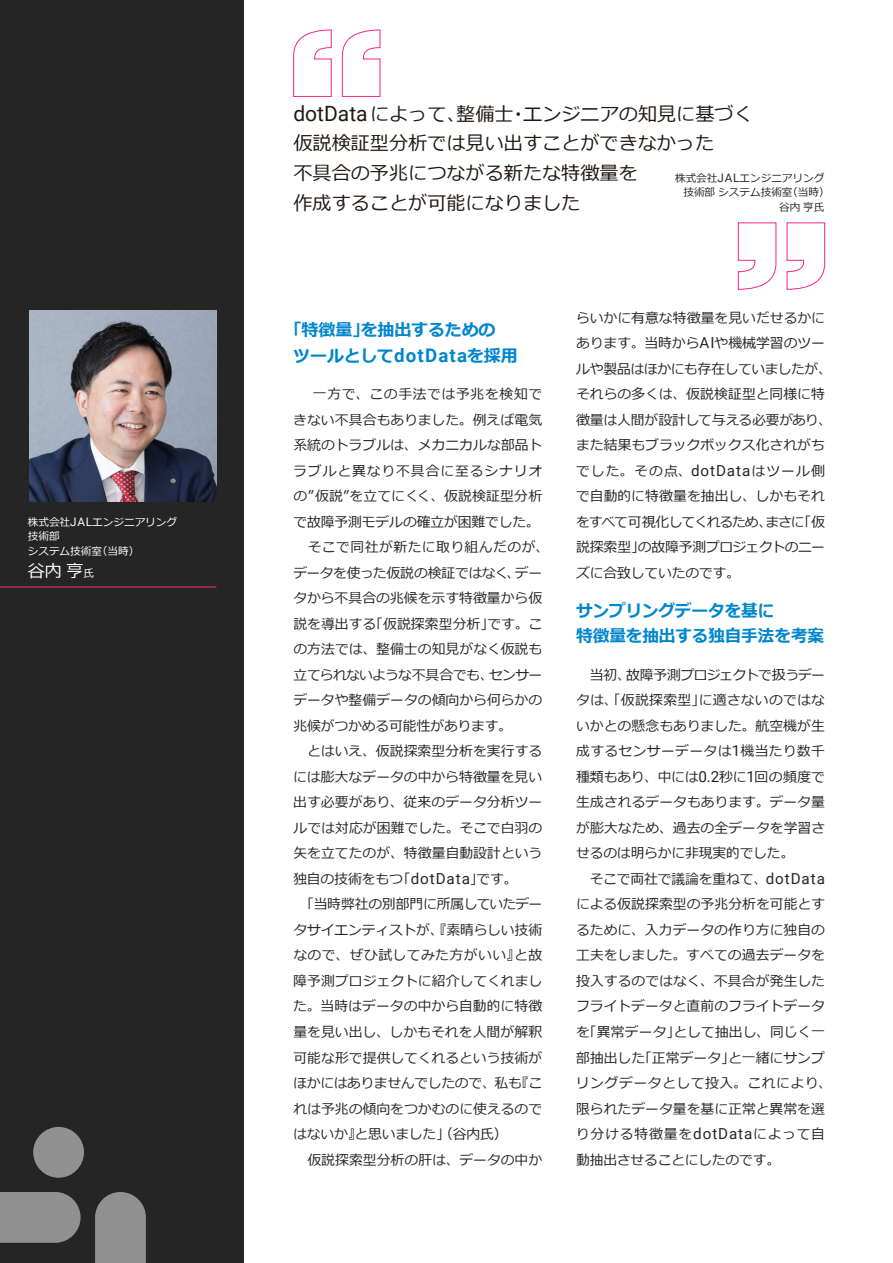
<style>
.page{position:relative;width:893px;height:1263px;background:#fff}
.page>*{position:absolute;margin:0;border:0;box-sizing:border-box;transform-origin:0 0}
.クオート{font:19.2px "Meiryo";color:#221815}
.小見出し{font:700 16.95px "Meiryo";letter-spacing:-.005em;color:#0086cc}
.キャプション{font:16.95px "Meiryo";color:#fff}
.本文_UD新ゴ_13Q24{font:13.8px/25.5px "Meiryo";color:#252525}
.キャプション-2{font:10.65px "Meiryo";color:#252525}
.キャプション-3{font:10.65px "Meiryo";color:#fff}
.s1{font-family:"Roboto";font-size:11.7px}
.s2{font-size:10.65px}
.s3{font-family:"Roboto";font-size:21px}
.s4{font-family:"Roboto";font-size:18.75px}
.s5{font-family:"Roboto";font-size:15.15px}
</style>
<div class="page">
<div style="left:0;top:0;width:243px;height:1263px;background:#252525"></div>
<svg style="left:0;top:1192px;width:81px;height:51px;background:#888"></svg>
<svg style="left:95px;top:1192px;width:51px;height:71px;background:#888"></svg>
<div style="left:33px;top:1127px;width:51px;height:51px;background:#919191;border-radius:50%"></div>
<hr style="left:0;top:586px;width:216px;height:2px;background:#f72585">
<img style="left:29px;top:310px;width:187px;height:192px">
<svg style="left:293px;top:30px;width:87px;height:67px"></svg>
<svg style="left:738px;top:222px;width:87px;height:68px"></svg>
<p class="キャプション-3" style="left:28px;top:514px;width:151px">株式会社<span class="s1">JAL</span>エンジニアリング</p>
<p class="キャプション-3" style="left:28px;top:529px;width:33px">技術部</p>
<p class="キャプション-3" style="left:28px;top:544px;width:113px">システム技術室（当時）</p>
<p class="キャプション" style="left:28px;top:559px;width:68px">谷内亨<span class="s2">氏</span></p>
<p class="クオート" style="left:293px;top:100px;width:461px"><span class="s3">dotData</span>によって、整備士・エンジニアの知見に基づく</p>
<p class="クオート" style="left:293px;top:130px;width:422px">仮説検証型分析では見い出すことができなかった</p>
<p class="クオート" style="left:293px;top:160px;width:346px">不具合の予兆につながる新たな特徴量を</p>
<p class="クオート" style="left:293px;top:190px;width:289px">作成することが可能になりました</p>
<p class="キャプション-2" style="left:675px;top:170px;width:151px">株式会社<span class="s1">JAL</span>エンジニアリング</p>
<p class="キャプション-2" style="left:683px;top:185px;width:148px">技術部システム技術室（当時）</p>
<p class="キャプション-2" style="left:779px;top:200px;width:47px">谷内亨氏</p>
<p class="小見出し" style="left:285px;top:318px;width:212px">「特徴量」を抽出するための</p>
<p class="小見出し" style="left:293px;top:344px;width:226px">ツールとして<span class="s4">dotData</span>を採用</p>
<p class="本文_UD新ゴ_13Q24" style="left:293px;top:382px;width:250px;text-align:center">　一方で、この手法では予兆を検知できない不具合もありました。例えば電気系統のトラブルは、メカニカルな部品トラブルと異なり不具合に至るシナリオの”仮説”を立てにくく、仮説検証型分析で故障予測モデルの確立が困難でした。</p>
<p class="本文_UD新ゴ_13Q24" style="left:293px;top:535px;width:257px">　そこで同社が新たに取り組んだのが、データを使った仮説の検証ではなく、データから不具合の兆候を示す特徴量から仮説を導出する「仮説探索型分析」です。この方法では、整備士の知見がなく仮説も立てられないような不具合でも、センサーデータや整備データの傾向から何らかの兆候がつかめる可能性があります。</p>
<p class="本文_UD新ゴ_13Q24" style="left:293px;top:739px;width:251px;text-align:justify">　とはいえ、仮説探索型分析を実行するには膨大なデータの中から特徴量を見い出す必要があり、従来のデータ分析ツールでは対応が困難でした。そこで白羽の矢を立てたのが、特徴量自動設計という独自の技術をもつ「<span class="s5">dotData</span>」です。</p>
<p class="本文_UD新ゴ_13Q24" style="left:293px;top:892px;width:251px;text-align:justify">　「当時弊社の別部門に所属していたデータサイエンティストが、『素晴らしい技術なので、ぜひ試してみた方がいい』と故障予測プロジェクトに紹介してくれました。当時はデータの中から自動的に特徴量を見い出し、しかもそれを人間が解釈可能な形で提供してくれるという技術がほかにはありませんでしたので、私も『これは予兆の傾向をつかむのに使えるのではないか』と思いました」（谷内氏）</p>
<p class="本文_UD新ゴ_13Q24" style="left:293px;top:1147px;width:250px">　仮説探索型分析の肝は、データの中か</p>
<p class="本文_UD新ゴ_13Q24" style="left:576px;top:305px;width:258px">らいかに有意な特徴量を見いだせるかにあります。当時から<span class="s5">AI</span>や機械学習のツールや製品はほかにも存在していましたが、それらの多くは、仮説検証型と同様に特徴量は人間が設計して与える必要があり、また結果もブラックボックス化されがちでした。その点、<span class="s5">dotData</span>はツール側で自動的に特徴量を抽出し、しかもそれをすべて可視化してくれるため、まさに「仮説探索型」の故障予測プロジェクトのニーズに合致していたのです。</p>
<p class="小見出し" style="left:576px;top:599px;width:200px">サンプリングデータを基に</p>
<p class="小見出し" style="left:576px;top:624px;width:250px">特徴量を抽出する独自手法を考案</p>
<p class="本文_UD新ゴ_13Q24" style="left:576px;top:663px;width:251px;text-align:justify">　当初、故障予測プロジェクトで扱うデータは、「仮説探索型」に適さないのではないかとの懸念もありました。航空機が生成するセンサーデータは<span class="s5">1</span>機当たり数千種類もあり、中には<span class="s5">0.2</span>秒に<span class="s5">1</span>回の頻度で生成されるデータもあります。データ量が膨大なため、過去の全データを学習させるのは明らかに非現実的でした。</p>
<p class="本文_UD新ゴ_13Q24" style="left:576px;top:867px;width:258px">　そこで両社で議論を重ねて、<span class="s5">dotData</span>による仮説探索型の予兆分析を可能とするために、入力データの作り方に独自の工夫をしました。すべての過去データを投入するのではなく、不具合が発生したフライトデータと直前のフライトデータを「異常データ」として抽出し、同じく一部抽出した「正常データ」と一緒にサンプリングデータとして投入。これにより、限られたデータ量を基に正常と異常を選り分ける特徴量を<span class="s5">dotData</span>によって自動抽出させることにしたのです。</p>
</div>
